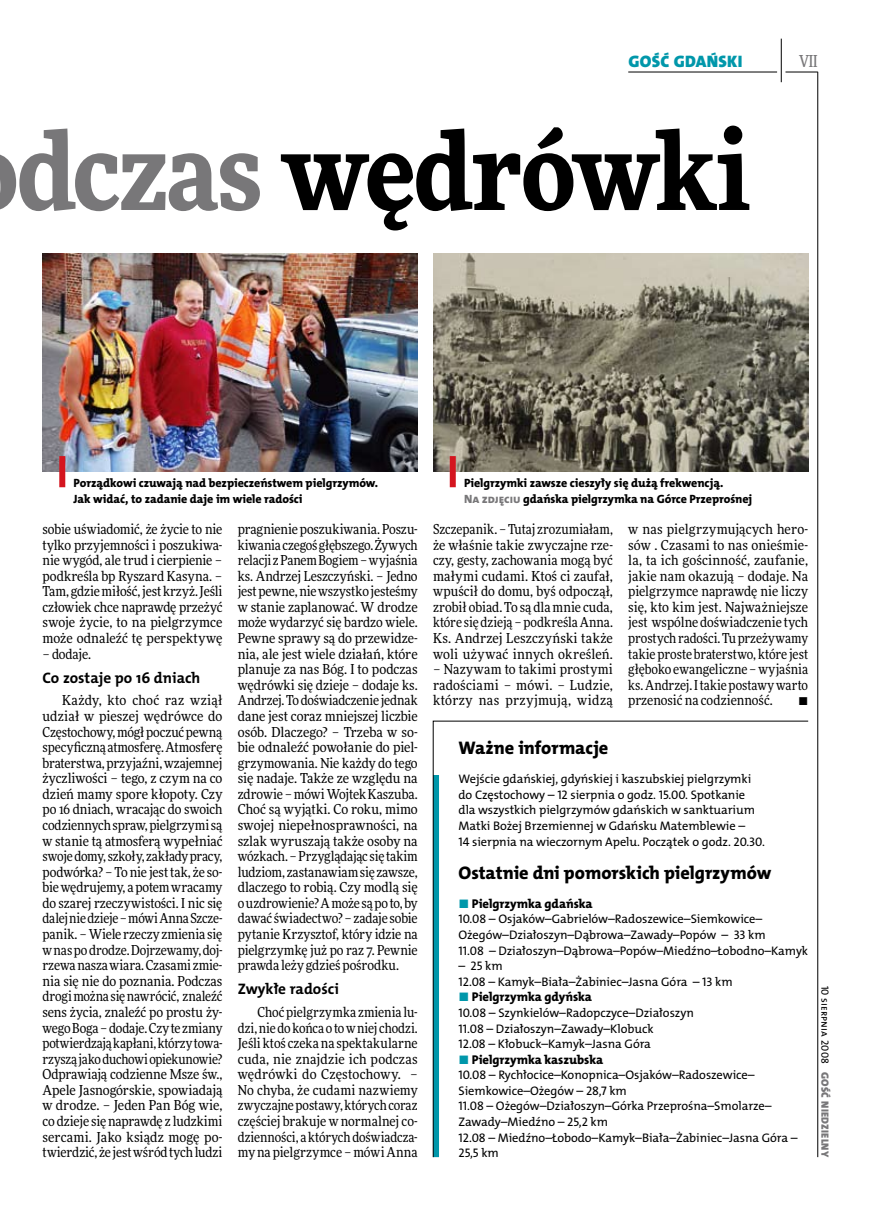
<style>
.page{position:relative;width:872px;height:1221px;background:#fff}
.page>*{position:absolute;margin:0;border:0;box-sizing:border-box;transform-origin:0 0}
.t1{font:900 108px "Freeday Narrow";letter-spacing:-.015em;color:#000}
.t2{font:18.3px "The Mix HP8 Ex Bld";letter-spacing:.005em;color:#000}
.t3{font:16.65px "The Mix HP9 Blk";letter-spacing:.02em;color:#0097aa}
.t4{font:500 16.5px "Freeday Narrow";color:#787779;scale:.9 1}
.t5{font:15.3px "The Mix HP7 Bld";color:#000}
.t6{font:13.8px/15.6px "Freeday Narrow News";letter-spacing:.005em;color:#000;text-align:justify}
.t7{font:12.75px "The Mix HP8 Ex Bld";letter-spacing:-.005em;color:#000}
.t8{font:12.45px/15.6px "The Mix HP5 Plain";letter-spacing:-.005em;color:#000}
.t9{font:12px/15.6px "The Mix HP8 Ex Bld";letter-spacing:-.005em;color:#000}
.t10{font:10.5px "The Mix HP9 Blk";letter-spacing:.025em;color:#787779}
.t11{font:10.5px "The Mix HP5 Plain";letter-spacing:.01em;color:#000}
.s1{color:#787779}
.s2{font-family:"The Mix HP5 Plain";font-size:12.45px;color:#0097aa}
</style>
<div class="page">
<hr style="left:817px;top:72px;width:1px;height:1084px;background:#000">
<hr style="left:781px;top:39px;width:1px;height:43px;background:#000">
<hr style="left:785px;top:72px;width:32px;height:1px;background:#000">
<hr style="left:628px;top:72px;width:149px;height:1px;background:#000">
<svg style="left:433px;top:720px;width:375px;height:437px"></svg>
<img style="left:43px;top:253px;width:375px;height:218px">
<img style="left:433px;top:253px;width:375px;height:218px">
<div style="left:450px;top:456px;width:6px;height:31px;background:#d4151f"></div>
<div style="left:59px;top:456px;width:6px;height:31px;background:#d4151f"></div>
<p class="t3" style="left:628px;top:50px;width:116px">GOŚĆ GDAŃSKI</p>
<p class="t4" style="left:799px;top:50px;width:22px">VII</p>
<h1 class="t1" style="left:17px;top:100px;width:735px"><span class="s1">dczas</span> wędrówki</h1>
<p class="t9" style="left:74px;top:475px;width:306px">Porządkowi czuwają nad bezpieczeństwem pielgrzymów.<br>Jak widać, to zadanie daje im wiele radości</p>
<p class="t6" style="left:43px;top:521px;width:181px">sobie uświadomić, że życie to nie tylko przyjemności i poszukiwa&shy;nie wygód, ale trud i cierpienie – podkreśla bp Ryszard Kasyna. – Tam, gdzie miłość, jest krzyż. Jeśli człowiek chce naprawdę przeżyć swoje życie, to na pielgrzymce może odnaleźć tę perspektywę</p>
<p class="t6" style="left:43px;top:645px;width:50px">– dodaje.</p>
<p class="t5" style="left:43px;top:667px;width:160px">Co zostaje po 16 dniach</p>
<p class="t6" style="left:43px;top:692px;width:181px;text-indent:20px">Każdy, kto choć raz wziął udział w pieszej wędrówce do Częstochowy, mógł poczuć pewną specyficzną atmosferę. Atmosferę braterstwa, przyjaźni, wzajemnej życzliwości – tego, z czym na co dzień mamy spore kłopoty. Czy po 16 dniach, wracając do swoich codziennych spraw, pielgrzymi są w stanie tą atmosferą wypełniać swoje domy, szkoły, zakłady pracy, podwórka? – To nie jest tak, że so&shy;bie wędrujemy, apotem wracamy do szarej rzeczywistości. I nic się dalej nie dzieje – mówi Anna Szcze&shy;panik. – Wiele rzeczy zmienia się wnas po drodze. Dojrzewamy, doj&shy;rzewa nasza wiara. Czasami zmie&shy;nia się nie do poznania. Podczas drogi można się nawrócić, znaleźć sens życia, znaleźć po prostu ży&shy;wego Boga – dodaje. Czy te zmiany potwierdzają kapłani, którzy towa&shy;rzyszą jako duchowi opiekunowie?<br>Odprawiają codzienne Msze św., Apele Jasnogórskie, spowiadają w drodze. – Jeden Pan Bóg wie, co dzieje się naprawdę z ludzkimi sercami. Jako ksiądz mogę po&shy;twierdzić, że jest wśród tych ludzi</p>
<p class="t6" style="left:238px;top:521px;width:181px">pragnienie poszukiwania. Poszu&shy;kiwania czegoś głębszego. Żywych relacji zPanem Bogiem – wyjaśnia ks. Andrzej Leszczyński. – Jedno jest pewne, nie wszystko jesteśmy w stanie zaplanować. W drodze może wydarzyć się bardzo wiele.<br>Pewne sprawy są do przewidze&shy;nia, ale jest wiele działań, które planuje za nas Bóg. I to podczas wędrówki się dzieje – dodaje ks.<br>Andrzej. To doświadczenie jednak dane jest coraz mniejszej liczbie osób. Dlaczego? – Trzeba w so&shy;bie odnaleźć powołanie do piel&shy;grzymowania. Nie każdy do tego się nadaje. Także ze względu na zdrowie – mówi Wojtek Kaszuba.<br>Choć są wyjątki. Co roku, mimo swojej niepełnosprawności, na szlak wyruszają także osoby na wózkach. – Przyglądając się takim ludziom, zastanawiam się zawsze, dlaczego to robią. Czy modlą się ouzdrowienie? Amoże są po to, by dawać świadectwo? – zadaje sobie pytanie Krzysztof, który idzie na pielgrzymkę już po raz 7. Pewnie prawda leży gdzieś pośrodku.</p>
<p class="t5" style="left:238px;top:979px;width:103px">Zwykłe radości</p>
<p class="t6" style="left:238px;top:1004px;width:181px;text-indent:20px">Choć pielgrzymka zmienia lu&shy;dzi, nie do końca o to wniej chodzi.<br>Jeśli ktoś czeka na spektakularne cuda, nie znajdzie ich podczas wędrówki do Częstochowy. – No chyba, że cudami nazwiemy zwyczajne postawy, których coraz częściej brakuje w normalnej co&shy;dzienności, a których doświadcza&shy;my na pielgrzymce – mówi Anna</p>
<p class="t9" style="left:464px;top:475px;width:290px">Pielgrzymki zawsze cieszyły się dużą frekwencją.<br><span class="s1">Na zdjęciu</span> gdańska pielgrzymka na Górce Przeprośnej</p>
<p class="t6" style="left:433px;top:521px;width:181px">Szczepanik. – Tutaj zrozumiałam, że właśnie takie zwyczajne rze&shy;czy, gesty, zachowania mogą być małymi cudami. Ktoś ci zaufał, wpuścił do domu, byś odpoczął, zrobił obiad. To są dla mnie cuda, które się dzieją – podkreśla Anna.<br>Ks. Andrzej Leszczyński także woli używać innych określeń.</p>
<p class="t6" style="left:433px;top:661px;width:181px">– Nazywam to takimi prostymi radościami – mówi. – Ludzie, którzy nas przyjmują, widzą</p>
<p class="t6" style="left:628px;top:521px;width:181px">w nas pielgrzymujących hero&shy;sów . Czasami to nas onieśmie&shy;la, ta ich gościnność, zaufanie, jakie nam okazują – dodaje. Na pielgrzymce naprawdę nie liczy się, kto kim jest. Najważniejsze jest wspólne doświadczenie tych prostych radości. Tu przeżywamy takie proste braterstwo, które jest głęboko ewangeliczne – wyjaśnia ks. Andrzej. Itakie postawy warto przenosić na codzienność.</p>
<p class="t6" style="left:798px;top:692px;width:11px">•</p>
<h2 class="t2" style="left:458px;top:736px;width:151px">Ważne informacje</h2>
<p class="t8" style="left:458px;top:771px;width:308px">Wejście gdańskiej, gdyńskiej i kaszubskiej pielgrzymki do Częstochowy – 12 sierpnia o godz. 15.00. Spotkanie dla wszystkich pielgrzymów gdańskich w sanktuarium Matki Bożej Brzemiennej w Gdańsku Matemblewie –<br>14 sierpnia na wieczornym Apelu. Początek o godz. 20.30.</p>
<h2 class="t2" style="left:458px;top:861px;width:314px">Ostatnie dni pomorskich pielgrzymów</h2>
<p class="t7" style="left:458px;top:895px;width:136px"><span class="s2">■</span> Pielgrzymka gdańska</p>
<p class="t8" style="left:458px;top:911px;width:351px">10.08 – Osjaków–Gabrielów–Radoszewice–Siemkowice–<br>Ożegów–Działoszyn–Dąbrowa–Zawady–Popów – 33 km<br>11.08 – Działoszyn–Dąbrowa–Popów–Miedźno–Łobodno–Kamyk</p>
<p class="t8" style="left:458px;top:958px;width:276px">– 25 km<br>12.08 – Kamyk–Biała–Żabiniec–Jasna Góra – 13 km</p>
<p class="t7" style="left:458px;top:988px;width:135px"><span class="s2">■</span> Pielgrzymka gdyńska</p>
<p class="t8" style="left:458px;top:1004px;width:237px">10.08 – Szynkielów–Radopczyce–Działoszyn<br>11.08 – Działoszyn–Zawady–Klobuck<br>12.08 – Kłobuck–Kamyk–Jasna Góra</p>
<p class="t7" style="left:458px;top:1051px;width:146px"><span class="s2">■</span> Pielgrzymka kaszubska</p>
<p class="t8" style="left:458px;top:1067px;width:340px">10.08 – Rychłocice–Konopnica–Osjaków–Radoszewice– Siemkowice–Ożegów – 28,7 km<br>11.08 – Ożegów–Działoszyn–Górka Przeprośna–Smolarze– Zawady–Miedźno – 25,2 km<br>12.08 – Miedźno–Łobodo–Kamyk–Biała–Żabiniec–Jasna Góra – 25,5 km</p>
<p class="t11" style="left:832px;top:985px;width:80px;rotate:90deg">10 sierpnia 2008</p>
<p class="t10" style="left:832px;top:1071px;width:87px;rotate:90deg">GOŚĆ NIEDZIELNY</p>
</div>
